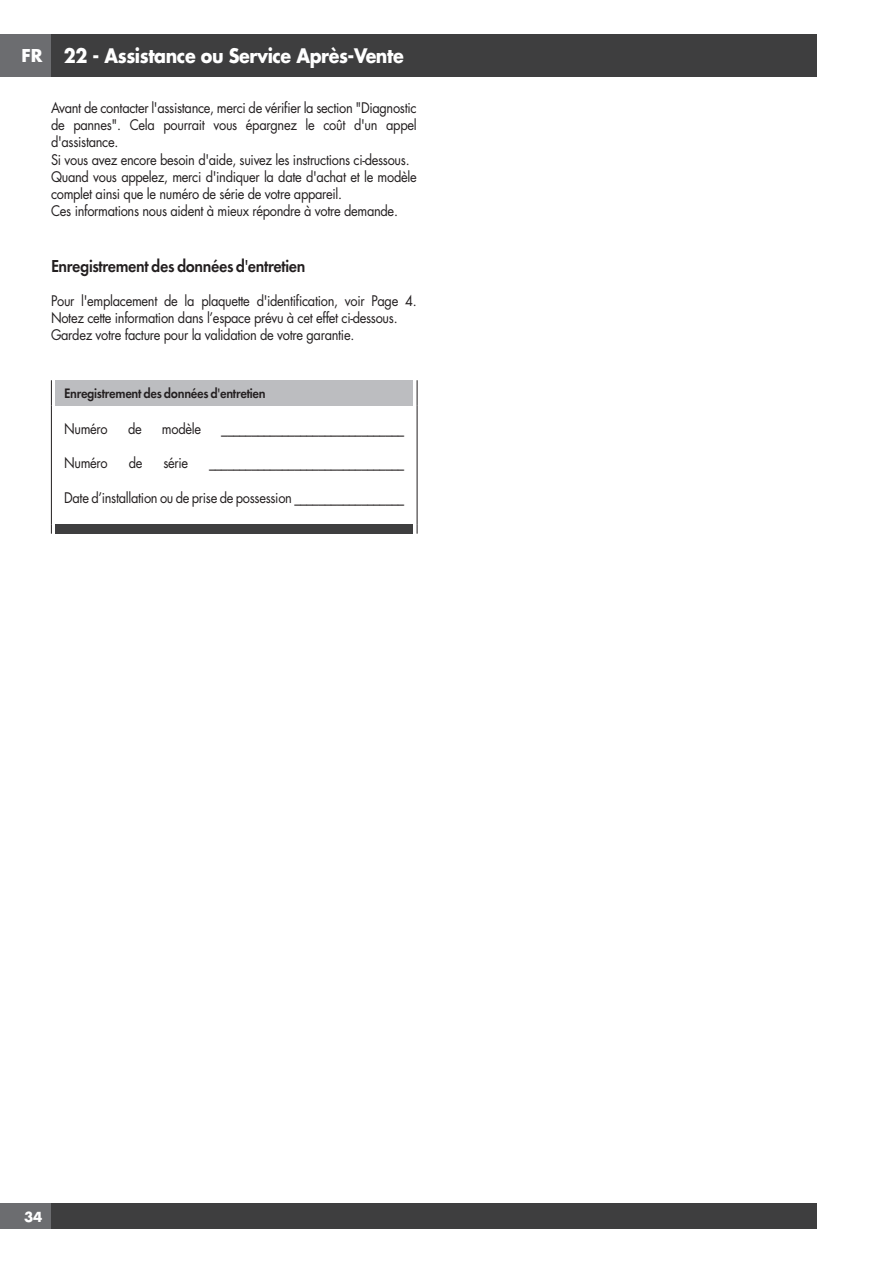
<style>
.page{position:relative;width:893px;height:1263px;background:#fff}
.page>*{position:absolute;margin:0;border:0;box-sizing:border-box;transform-origin:0 0}
.t1{font:700 19.5px "Futura";letter-spacing:-.025em;color:#fff;scale:.9 1}
.t2{font:18px "Futura Dem Bld";letter-spacing:-.025em;color:#231f20;scale:.9 1}
.t3{font:700 17.25px "Futura";color:#fff}
.t4{font:14.25px/17.1px "Futura";letter-spacing:-.025em;color:#231f20;scale:.9 1}
.t5{font:14.25px "Futura Dem Bld";letter-spacing:-.025em;color:#231f20;scale:.9 1}
.t6{font:700 13.5px "Futura";color:#fff}
</style>
<div class="page">
<div style="left:0;top:34px;width:51px;height:43px;background:#6c6d70"></div>
<div style="left:51px;top:34px;width:765px;height:43px;background:#3e3e3f"></div>
<div style="left:0;top:1203px;width:51px;height:26px;background:#6c6d70"></div>
<div style="left:51px;top:1203px;width:765px;height:26px;background:#3e3e3f"></div>
<svg style="left:51px;top:380px;width:1px;height:26px"></svg>
<svg style="left:417px;top:380px;width:1px;height:26px"></svg>
<hr style="left:51px;top:406px;width:1px;height:118px;background:#231f20">
<hr style="left:417px;top:406px;width:1px;height:118px;background:#231f20">
<div style="left:56px;top:380px;width:357px;height:26px;background:#bcbdc0"></div>
<div style="left:56px;top:524px;width:357px;height:10px;background:#3e3e3f"></div>
<p class="t3" style="left:21px;top:44px;width:23px">FR</p>
<h1 class="t1" style="left:64px;top:43px;width:379px">22 - Assistance ou Service Après-Vente</h1>
<p class="t4" style="left:51px;top:99px;width:408px">Avant de contacter l'assistance, merci de vérifier la section "Diagnostic de pannes". Cela pourrait vous épargnez le coût d'un appel d'assistance.<br>Si vous avez encore besoin d'aide, suivez les instructions ci-dessous.<br>Quand vous appelez, merci d'indiquer la date d'achat et le modèle complet ainsi que le numéro de série de votre appareil.<br>Ces informations nous aident à mieux répondre à votre demande.</p>
<p class="t2" style="left:51px;top:254px;width:284px">Enregistrement des données d'entretien</p>
<p class="t4" style="left:51px;top:292px;width:408px">Pour l'emplacement de la plaquette d'identification, voir Page 4.<br>Notez cette information dans l’espace prévu à cet effet ci-dessous.<br>Gardez votre facture pour la validation de votre garantie.</p>
<p class="t5" style="left:64px;top:383px;width:225px">Enregistrement des données d'entretien</p>
<p class="t4" style="left:64px;top:420px;width:50px">Numéro</p>
<p class="t4" style="left:128px;top:420px;width:17px">de</p>
<p class="t4" style="left:162px;top:420px;width:45px">modèle</p>
<p class="t4" style="left:221px;top:420px;width:205px">______________________________</p>
<p class="t4" style="left:64px;top:454px;width:50px">Numéro</p>
<p class="t4" style="left:129px;top:454px;width:17px">de</p>
<p class="t4" style="left:163px;top:454px;width:29px">série</p>
<p class="t4" style="left:209px;top:454px;width:218px">________________________________</p>
<p class="t4" style="left:64px;top:489px;width:379px">Date d’installation ou de prise de possession __________________</p>
<p class="t6" style="left:24px;top:1207px;width:20px">34</p>
</div>
